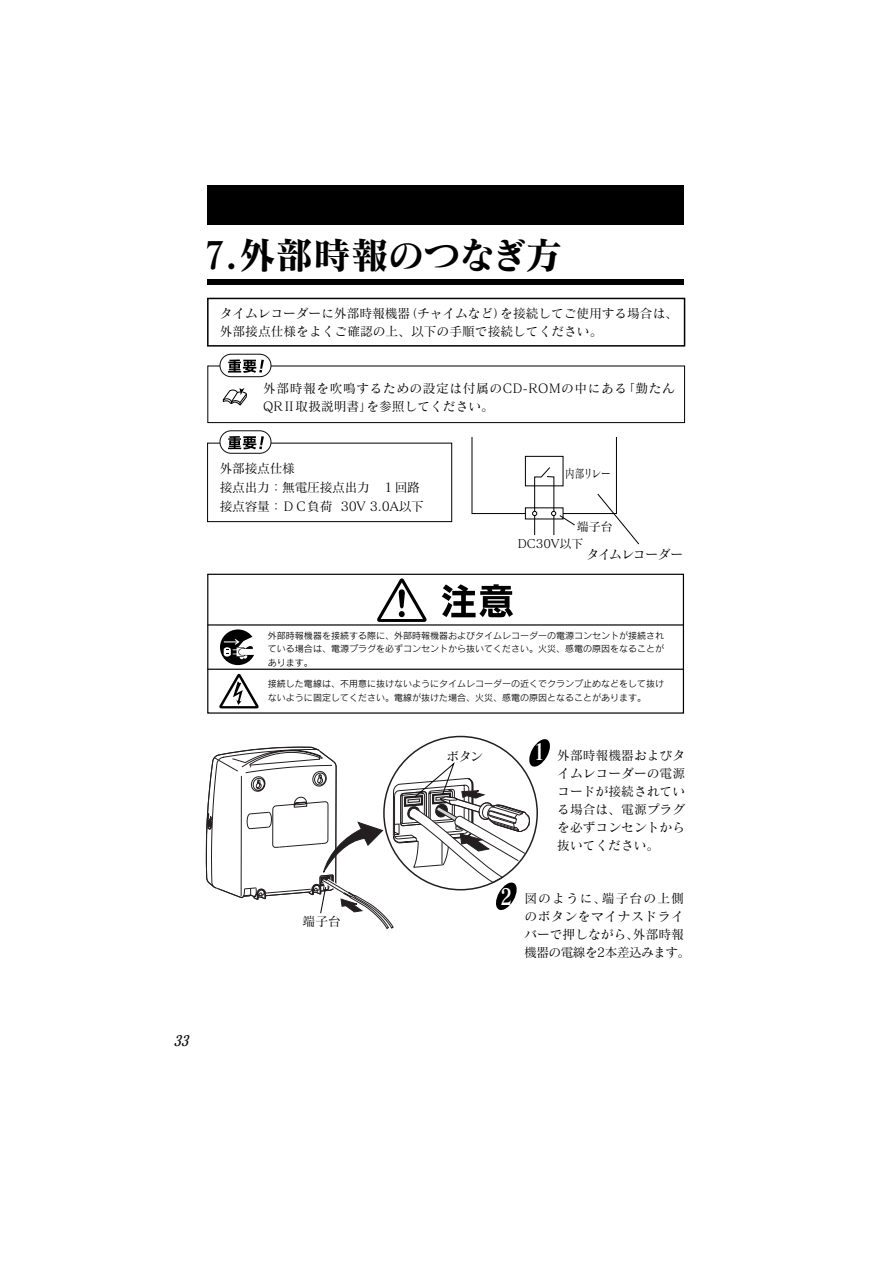
<style>
.page{position:relative;width:893px;height:1263px;background:#fff}
.page>*{position:absolute;margin:0;border:0;box-sizing:border-box;transform-origin:0 0}
.t1{font:37.5px "Matisse CID B";letter-spacing:-.04em;color:#000;scale:.8 1}
.t2{font:22.5px "Matisse CID B";color:#fff;scale:.8 1}
.t3{font:italic 14.55px "Matisse CID B";color:#000;scale:.78 1}
.t4{font:12.75px/18px "Matisse CID M";color:#000}
.t5{font:12.75px/18.8px "Matisse CID M";letter-spacing:.045em;color:#000}
.t6{font:12.75px/18.8px "Matisse CID M";letter-spacing:-.02em;color:#000}
.t7{font:12.75px "Matisse CID M";letter-spacing:-.04em;color:#000}
.t8{font:12px "Matisse CID M";color:#000}
.t9{font:12px "Matisse CID M";color:#000;scale:.8 1}
.t10{font:9px/13.5px "Rodin CID M";color:#000;text-align:justify}
</style>
<div class="page">
<div style="left:207px;top:186px;width:476px;height:39px;background:#000"></div>
<div style="left:207px;top:279px;width:476px;height:6px;background:#000"></div>
<div style="left:207px;top:366px;width:477px;height:57px;border:1px solid #000"></div>
<div style="left:207px;top:298px;width:478px;height:49px;border:2px solid #000"></div>
<div style="left:207px;top:574px;width:477px;height:140px;border:1px solid #000"></div>
<svg style="left:442px;top:584px;width:71px;height:33px"></svg>
<svg style="left:377px;top:578px;width:50px;height:44px"></svg>
<svg style="left:220px;top:629px;width:36px;height:36px"></svg>
<svg style="left:224px;top:637px;width:32px;height:22px"></svg>
<hr style="left:207px;top:624px;width:476px;height:2px;background:#000">
<svg style="left:219px;top:673px;width:40px;height:35px"></svg>
<hr style="left:207px;top:669px;width:476px;height:1px;background:#000">
<svg style="left:471px;top:437px;width:168px;height:108px"></svg>
<svg style="left:205px;top:738px;width:345px;height:191px"></svg>
<div style="left:219px;top:354px;width:52px;height:23px;background:#fff;border:1px solid #0b0b0b;border-radius:11px"></div>
<svg style="left:228px;top:359px;width:36px;height:14px"></svg>
<svg style="left:207px;top:380px;width:245px;height:142px"></svg>
<h1 class="t1" style="left:205px;top:240px;width:449px">7.外部時報のつなぎ方</h1>
<p class="t4" style="left:220px;top:305px;width:460px;line-height:18.8px">タイムレコーダーに外部時報機器（チャイムなど）を接続してご使用する場合は、外部接点仕様をよくご確認の上、以下の手順で接続してください。</p>
<p class="t5" style="left:263px;top:380px;width:413px">外部時報を吹鳴するための設定は付属のCD-ROMの中にある「勤たん<br>QRⅡ取扱説明書」を参照してください。</p>
<p class="t6" style="left:220px;top:461px;width:206px">外部接点仕様<br>接点出力：無電圧接点出力　１回路接点容量：ＤＣ負荷 30V 3.0A以下</p>
<p class="t9" style="left:565px;top:469px;width:58px">内部リレー</p>
<p class="t8" style="left:576px;top:522px;width:37px">端子台</p>
<p class="t8" style="left:517px;top:539px;width:67px">DC30V以下</p>
<p class="t7" style="left:586px;top:550px;width:98px">タイムレコーダー</p>
<p class="t10" style="left:268px;top:630px;width:398px">外部時報機器を接続する際に、外部時報機器およびタイムレコーダーの電源コンセントが接続されている場合は、電源プラグを必ずコンセントから抜いてください。火災、感電の原因をなることがあります。</p>
<p class="t10" style="left:268px;top:678px;width:398px">接続した電線は、不用意に抜けないようにタイムレコーダーの近くでクランプ止めなどをして抜けないように固定してください。電線が抜けた場合、火災、感電の原因となることがあります。</p>
<p class="t4" style="left:302px;top:914px;width:40px">端子台</p>
<p class="t4" style="left:446px;top:749px;width:38px">ボタン</p>
<h2 class="t2" style="left:533px;top:743px;width:16px">1</h2>
<p class="t4" style="left:557px;top:748px;width:129px;text-align:justify">外部時報機器およびタイムレコーダーの電源コードが接続されている場合は、電源プラグを必ずコンセントから抜いてください。</p>
<h2 class="t2" style="left:500px;top:888px;width:16px">2</h2>
<p class="t4" style="left:524px;top:891px;width:168px">図のように、端子台の上側のボタンをマイナスドライバーで押しながら、外部時報機器の電線を2本差込みます。</p>
<p class="t3" style="left:173px;top:1035px;width:25px">33</p>
</div>
